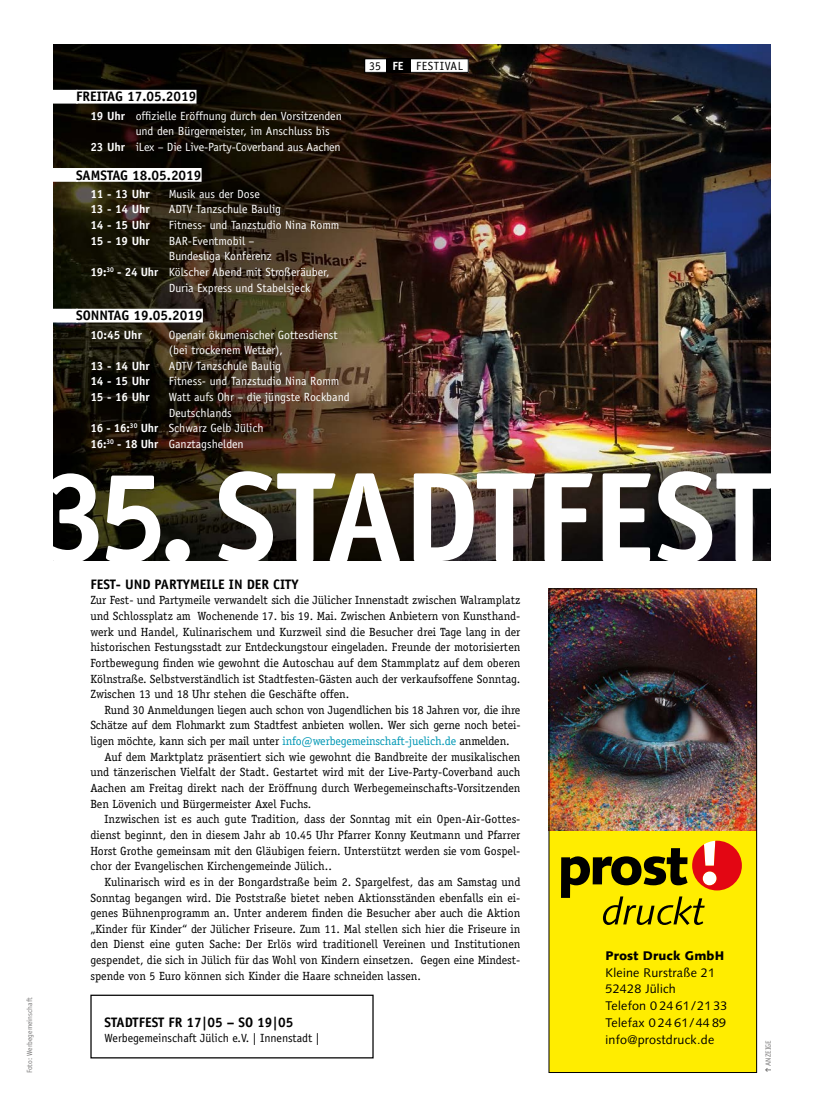
<style>
.page{position:relative;width:833px;height:1117px;background:#fff}
.page>*{position:absolute;margin:0;border:0;box-sizing:border-box;transform-origin:0 0}
.t1{font:700 13.75px "Officina Sans";color:#000}
.t2{font:12.5px/16.8px "Syntax";letter-spacing:.02em;color:#000}
.t3{font:900 12.5px "Syntax";letter-spacing:.01em;color:#000}
.t4{font:11.88px/15.6px "Officina Serif";color:#000;text-align:justify}
.t5{font:11.88px/15.6px "Officina Sans";color:#fff}
.t6{font:700 11.88px "Officina Sans";color:#fff}
.t7{font:11.88px "Officina Sans";color:#000}
.t8{font:11.88px "Officina Sans";letter-spacing:.05em;color:#000}
.t9{font:7.5px "Officina Sans";color:#7c7b7b}
.s1{font-weight:700}
.s2{font-weight:700;color:#fff}
.s3{color:#0098b5}
</style>
<div class="page">
<img style="left:53px;top:44px;width:718px;height:427px">
<img style="left:551px;top:590px;width:203px;height:240px">
<div style="left:549px;top:830px;width:207px;height:242px;background:#ffed00"></div>
<svg style="left:561px;top:840px;width:181px;height:84px"></svg>
<div style="left:549px;top:588px;width:207px;height:484px;border:1px solid #000"></div>
<div style="left:365px;top:59px;width:103px;height:13px;background:#fff"></div>
<div style="left:364px;top:58px;width:104px;height:15px;border:1px solid #000"></div>
<div style="left:386px;top:58px;width:24px;height:15px;background:#000"></div>
<div style="left:90px;top:994px;width:283px;height:64px;border:1px solid #000"></div>
<svg style="left:53px;top:471px;width:718px;height:90px"></svg>
<div style="left:32px;top:90px;width:46px;height:14px;background:#fff"></div>
<div style="left:32px;top:168px;width:46px;height:14px;background:#fff"></div>
<div style="left:32px;top:309px;width:46px;height:13px;background:#fff"></div>
<div style="left:76px;top:90px;width:120px;height:14px;background:#fff"></div>
<div style="left:76px;top:168px;width:126px;height:14px;background:#fff"></div>
<div style="left:76px;top:309px;width:127px;height:13px;background:#fff"></div>
<svg style="left:765px;top:1068px;width:6px;height:4px"></svg>
<p class="t1" style="left:76px;top:88px;width:122px">FREITAG 17.05.2019</p>
<p class="t5" style="left:90px;top:108px;width:253px"><span class="s1">19 Uhr</span> offizielle Eröffnung durch den Vorsitzenden</p>
<p class="t5" style="left:136px;top:123px;width:196px">und den Bürgermeister, im Anschluss bis</p>
<p class="t5" style="left:90px;top:139px;width:252px"><span class="s1">23 Uhr</span> iLex – Die Live-Party-Coverband aus Aachen</p>
<p class="t1" style="left:76px;top:166px;width:127px">SAMSTAG 18.05.2019</p>
<p class="t6" style="left:90px;top:186px;width:61px">11 - 13 Uhr</p>
<p class="t5" style="left:169px;top:186px;width:93px">Musik aus der Dose</p>
<p class="t6" style="left:90px;top:202px;width:61px">13 - 14 Uhr</p>
<p class="t5" style="left:169px;top:201px;width:114px">ADTV Tanzschule Baulig</p>
<p class="t6" style="left:90px;top:217px;width:61px">14 - 15 Uhr</p>
<p class="t5" style="left:169px;top:217px;width:172px">Fitness- und Tanzstudio Nina Romm</p>
<p class="t6" style="left:90px;top:233px;width:61px">15 - 19 Uhr</p>
<p class="t5" style="left:169px;top:233px;width:87px">BAR-Eventmobil –</p>
<p class="t5" style="left:169px;top:248px;width:104px">Bundesliga Konferenz</p>
<p class="t5" style="left:90px;top:264px;width:241px"><span class="s1">19:</span><sup>30</sup> <span class="s1">- 24 Uhr</span> Kölscher Abend mit Stroßeräuber,</p>
<p class="t5" style="left:169px;top:280px;width:143px">Duria Express und Stabelsjeck</p>
<p class="t1" style="left:76px;top:307px;width:128px">SONNTAG 19.05.2019</p>
<p class="t6" style="left:90px;top:327px;width:53px">10:45 Uhr</p>
<p class="t5" style="left:169px;top:326px;width:170px">Openair ökumenischer Gottesdienst (bei trockenem Wetter),</p>
<p class="t6" style="left:90px;top:358px;width:61px">13 - 14 Uhr</p>
<p class="t5" style="left:169px;top:358px;width:114px">ADTV Tanzschule Baulig</p>
<p class="t6" style="left:90px;top:374px;width:61px">14 - 15 Uhr</p>
<p class="t5" style="left:169px;top:373px;width:172px">Fitness- und Tanzstudio Nina Romm</p>
<p class="t6" style="left:90px;top:389px;width:61px">15 - 16 Uhr</p>
<p class="t5" style="left:169px;top:389px;width:182px">Watt aufs Ohr – die jüngste Rockband</p>
<p class="t5" style="left:169px;top:405px;width:65px">Deutschlands</p>
<p class="t5" style="left:90px;top:420px;width:175px"><span class="s1">16 - 16:</span><sup>30</sup> <span class="s1">Uhr</span> Schwarz Gelb Jülich</p>
<p class="t5" style="left:90px;top:436px;width:155px"><span class="s1">16:</span><sup>30</sup> <span class="s1">- 18 Uhr</span> Ganztagshelden</p>
<p class="t8" style="left:369px;top:59px;width:95px">35 <span class="s2">FE</span> FESTIVAL</p>
<p class="t9" style="left:25px;top:1073px;width:78px;rotate:-90deg">Foto: Werbegemeinschaft</p>
<p class="t1" style="left:90px;top:575px;width:210px">FEST- UND PARTYMEILE IN DER CITY</p>
<p class="t4" style="left:90px;top:592px;width:431px">Zur Fest- und Partymeile verwandelt sich die Jülicher Innenstadt zwischen Walramplatz und Schlossplatz am Wochenende 17. bis 19. Mai. Zwischen Anbietern von Kunsthand&shy;werk und Handel, Kulinarischem und Kurzweil sind die Besucher drei Tage lang in der historischen Festungsstadt zur Entdeckungstour eingeladen. Freunde der motorisierten Fortbewegung finden wie gewohnt die Autoschau auf dem Stammplatz auf dem oberen Kölnstraße. Selbstverständlich ist Stadtfesten-Gästen auch der verkaufsoffene Sonntag.<br>Zwischen 13 und 18 Uhr stehen die Geschäfte offen.</p>
<p class="t4" style="left:105px;top:701px;width:417px">Rund 30 Anmeldungen liegen auch schon von Jugendlichen bis 18 Jahren vor, die ihre</p>
<p class="t4" style="left:90px;top:717px;width:431px">Schätze auf dem Flohmarkt zum Stadtfest anbieten wollen. Wer sich gerne noch betei-</p>
<p class="t4" style="left:90px;top:733px;width:421px">ligen möchte, kann sich per mail unter <span class="s3">info@werbegemeinschaft-juelich.de</span> anmelden.</p>
<p class="t4" style="left:105px;top:748px;width:417px">Auf dem Marktplatz präsentiert sich wie gewohnt die Bandbreite der musikalischen</p>
<p class="t4" style="left:90px;top:764px;width:431px">und tänzerischen Vielfalt der Stadt. Gestartet wird mit der Live-Party-Coverband auch</p>
<p class="t4" style="left:90px;top:780px;width:431px">Aachen am Freitag direkt nach der Eröffnung durch Werbegemeinschafts-Vorsitzenden</p>
<p class="t4" style="left:90px;top:795px;width:222px">Ben Lövenich und Bürgermeister Axel Fuchs.</p>
<p class="t4" style="left:105px;top:811px;width:417px">Inzwischen ist es auch gute Tradition, dass der Sonntag mit ein Open-Air-Gottes-</p>
<p class="t4" style="left:90px;top:826px;width:431px">dienst beginnt, den in diesem Jahr ab 10.45 Uhr Pfarrer Konny Keutmann und Pfarrer</p>
<p class="t4" style="left:90px;top:842px;width:431px">Horst Grothe gemeinsam mit den Gläubigen feiern. Unterstützt werden sie vom Gospel-</p>
<p class="t4" style="left:90px;top:858px;width:243px">chor der Evangelischen Kirchengemeinde Jülich..</p>
<p class="t4" style="left:105px;top:873px;width:417px">Kulinarisch wird es in der Bongardstraße beim 2. Spargelfest, das am Samstag und</p>
<p class="t4" style="left:90px;top:889px;width:431px">Sonntag begangen wird. Die Poststraße bietet neben Aktionsständen ebenfalls ein ei-</p>
<p class="t4" style="left:90px;top:905px;width:431px">genes Bühnenprogramm an. Unter anderem finden die Besucher aber auch die Aktion</p>
<p class="t4" style="left:90px;top:920px;width:431px">„Kinder für Kinder“ der Jülicher Friseure. Zum 11. Mal stellen sich hier die Friseure in</p>
<p class="t4" style="left:90px;top:936px;width:431px">den Dienst eine guten Sache: Der Erlös wird traditionell Vereinen und Institutionen</p>
<p class="t4" style="left:90px;top:952px;width:431px">gespendet, die sich in Jülich für das Wohl von Kindern einsetzen. Gegen eine Mindest-</p>
<p class="t4" style="left:90px;top:967px;width:332px">spende von 5 Euro können sich Kinder die Haare schneiden lassen.</p>
<p class="t1" style="left:105px;top:1013px;width:190px">STADTFEST FR 17|05 – SO 19|05</p>
<p class="t7" style="left:105px;top:1030px;width:216px">Werbegemeinschaft Jülich e.V. | Innenstadt |</p>
<p class="t3" style="left:605px;top:947px;width:120px">Prost Druck GmbH</p>
<p class="t2" style="left:605px;top:963px;width:124px">Kleine Rurstraße 21<br>52428 Jülich<br>Telefon 0 24 61/21 33<br>Telefax 0 24 61/44 89 info@prostdruck.de</p>
<p class="t9" style="left:764px;top:1065px;width:27px;rotate:-90deg">ANZEIGE</p>
</div>
